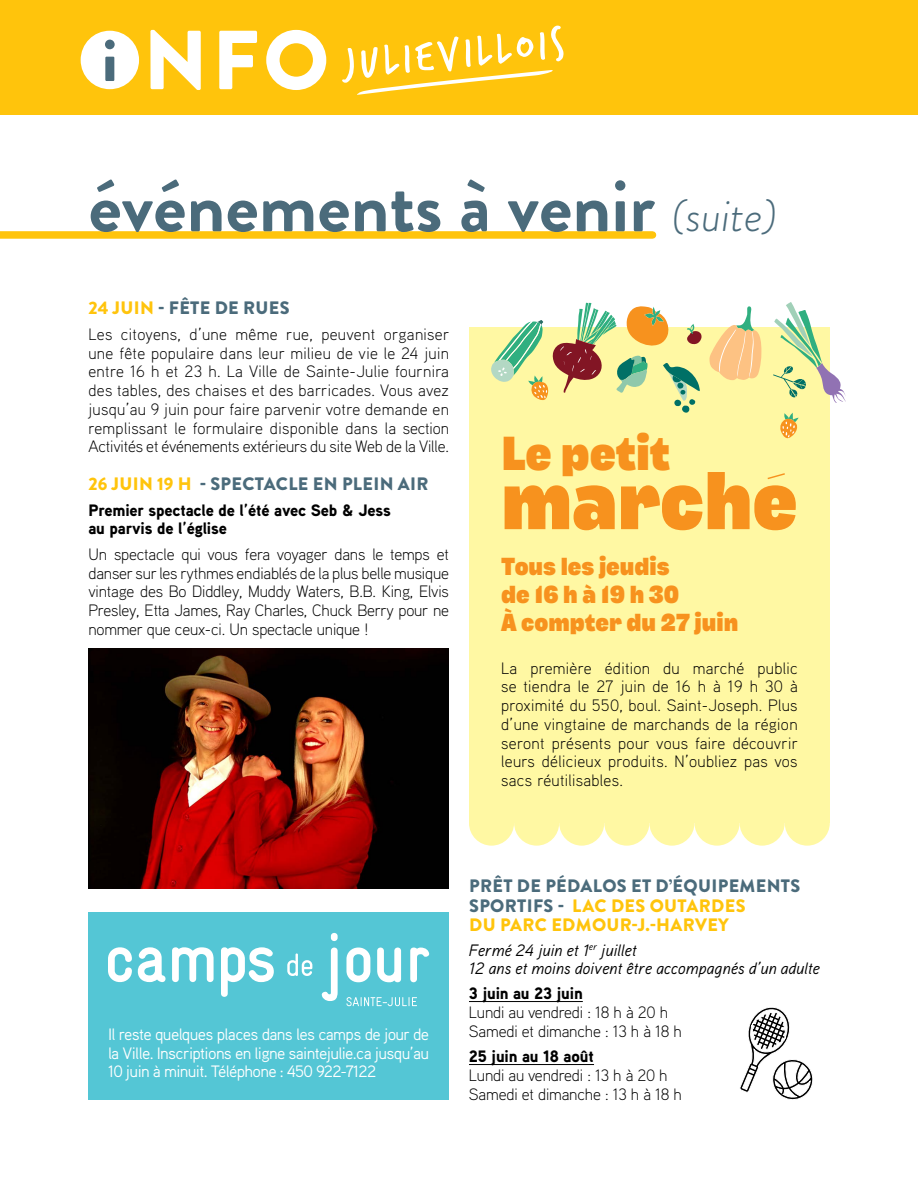
<style>
.page{position:relative;width:918px;height:1188px;background:#fff}
.page>*{position:absolute;margin:0;border:0;box-sizing:border-box;transform-origin:0 0}
.t1{font:900 83.55px "Brandon Grotesque";color:#fff}
.t2{font:76.2px "Triade Upright";color:#f7921e}
.t3{font:700 75px "Brandon Grotesque";color:#4b6b7b}
.t4{font:47.1px "Trash Hand";color:#fff}
.t5{font:44.4px "Triade Upright";color:#f7921e}
.t6{font:22.95px/27.6px "Triade Upright";color:#f7921e}
.t7{font:900 18px/19.5px "Brandon Grotesque";letter-spacing:.02em;color:#4b6b7b}
.t8{font:300 16.5px/18.8px "Aaux Pro";letter-spacing:-.01em;color:#000;text-align:justify}
.t9{font:16.5px/18.8px "Aaux Pro";letter-spacing:-.04em;color:#fff;text-align:justify}
.t10{font:900 16.5px/18.8px "Aaux Pro";letter-spacing:-.01em;color:#000}
.t11{font:italic 16.5px/18px "Aaux Pro";letter-spacing:-.01em;color:#000}
.s1{font-size:60.9px;color:#4b6b7b}
.s2{font-weight:300;font-style:italic;font-size:45px}
.s3{color:#ffc40c}
</style>
<div class="page">
<div style="left:0;top:0;width:918px;height:114px;background:#ffc40c"></div>
<div style="left:81px;top:31px;width:58px;height:58px;background:#fff;border-radius:50%"></div>
<svg style="left:357px;top:70px;width:196px;height:25px"></svg>
<div style="left:0;top:231px;width:653px;height:8px;background:#ffc40c"></div>
<img style="left:88px;top:648px;width:361px;height:241px">
<div style="left:469px;top:328px;width:361px;height:495px;background:#fff8a3"></div>
<div style="left:469px;top:800px;width:45px;height:46px;background:#fff8a3;border-radius:50%"></div>
<div style="left:514px;top:800px;width:45px;height:46px;background:#fff8a3;border-radius:50%"></div>
<div style="left:559px;top:800px;width:45px;height:46px;background:#fff8a3;border-radius:50%"></div>
<div style="left:604px;top:800px;width:45px;height:46px;background:#fff8a3;border-radius:50%"></div>
<div style="left:649px;top:800px;width:46px;height:46px;background:#fff8a3;border-radius:50%"></div>
<div style="left:785px;top:800px;width:45px;height:46px;background:#fff8a3;border-radius:50%"></div>
<div style="left:695px;top:800px;width:45px;height:46px;background:#fff8a3;border-radius:50%"></div>
<div style="left:740px;top:800px;width:45px;height:46px;background:#fff8a3;border-radius:50%"></div>
<svg style="left:773px;top:302px;width:73px;height:101px"></svg>
<svg style="left:709px;top:306px;width:52px;height:74px"></svg>
<svg style="left:780px;top:413px;width:19px;height:26px"></svg>
<svg style="left:491px;top:303px;width:211px;height:110px"></svg>
<div style="left:88px;top:913px;width:361px;height:187px;background:#54c6d5"></div>
<svg style="left:138px;top:947px;width:28px;height:35px"></svg>
<svg style="left:108px;top:947px;width:24px;height:35px"></svg>
<svg style="left:172px;top:947px;width:42px;height:35px"></svg>
<svg style="left:221px;top:947px;width:53px;height:50px"></svg>
<svg style="left:321px;top:948px;width:17px;height:53px"></svg>
<svg style="left:346px;top:948px;width:24px;height:34px"></svg>
<svg style="left:377px;top:948px;width:24px;height:34px"></svg>
<svg style="left:410px;top:948px;width:19px;height:34px"></svg>
<div style="left:331px;top:933px;width:7px;height:8px;background:#fff;border-radius:3px"></div>
<svg style="left:346px;top:997px;width:71px;height:9px"></svg>
<svg style="left:287px;top:953px;width:25px;height:23px"></svg>
<hr style="left:469px;top:1001px;width:114px;height:1px;background:#000">
<hr style="left:469px;top:1064px;width:125px;height:1px;background:#000">
<svg style="left:740px;top:1007px;width:73px;height:93px"></svg>
<h1 class="t1" style="left:102px;top:1px;width:229px"><span class="s1">i</span> NFO</h1>
<h3 class="t4" style="left:343px;top:42px;width:221px;rotate:-6deg">juliEvillois</h3>
<h3 class="t3" style="left:88px;top:153px;width:690px">événements à venir <span class="s2">(suite)</span></h3>
<p class="t7" style="left:88px;top:299px;width:203px"><span class="s3">24 JUIN</span> - FÊTE DE RUES</p>
<p class="t8" style="left:88px;top:324px;width:362px">Les citoyens, d’une même rue, peuvent organiser une fête populaire dans leur milieu de vie le 24 juin entre 16 h et 23 h. La Ville de Sainte-Julie fournira des tables, des chaises et des barricades. Vous avez jusqu’au 9 juin pour faire parvenir votre demande en remplissant le formulaire disponible dans la section Activités et événements extérieurs du site Web de la Ville.</p>
<p class="t7" style="left:88px;top:474px;width:342px"><span class="s3">26 JUIN 19 H</span> - SPECTACLE EN PLEIN AIR</p>
<p class="t10" style="left:88px;top:500px;width:304px">Premier spectacle de l’été avec Seb &amp; Jess au parvis de l’église</p>
<p class="t8" style="left:88px;top:544px;width:362px">Un spectacle qui vous fera voyager dans le temps et danser sur les rythmes endiablés de la plus belle musique vintage des Bo Diddley, Muddy Waters, B.B. King, Elvis Presley, Etta James, Ray Charles, Chuck Berry pour ne nommer que ceux-ci. Un spectacle unique !</p>
<h3 class="t5" style="left:501px;top:416px;width:171px">Le petit</h3>
<h2 class="t2" style="left:501px;top:436px;width:298px">marché</h2>
<h3 class="t6" style="left:501px;top:551px;width:239px">Tous les jeudis<br>de 16 h à 19 h 30<br>À compter du 27 juin</h3>
<p class="t8" style="left:501px;top:658px;width:298px">La première édition du marché public se tiendra le 27 juin de 16 h à 19 h 30 à proximité du 550, boul. Saint-Joseph. Plus d’une vingtaine de marchands de la région seront présents pour vous faire découvrir leurs délicieux produits. N’oubliez pas vos sacs réutilisables.</p>
<p class="t9" style="left:108px;top:1024px;width:323px">Il reste quelques places dans les camps de jour de la Ville. Inscriptions en ligne saintejulie.ca jusqu’au 10 juin à minuit. Téléphone : 450 922-7122</p>
<p class="t7" style="left:469px;top:876px;width:333px">PRÊT DE PÉDALOS ET D’ÉQUIPEMENTS<br>SPORTIFS - <span class="s3">LAC DES OUTARDES<br>DU PARC EDMOUR-J.-HARVEY</span></p>
<p class="t11" style="left:469px;top:941px;width:353px">Fermé 24 juin et 1<sup>er</sup> juillet<br>12 ans et moins doivent être accompagnés d’un adulte</p>
<p class="t10" style="left:469px;top:984px;width:115px">3 juin au 23 juin</p>
<p class="t8" style="left:469px;top:1002px;width:214px">Lundi au vendredi : 18 h à 20 h<br>Samedi et dimanche : 13 h à 18 h</p>
<p class="t10" style="left:469px;top:1047px;width:127px">25 juin au 18 août</p>
<p class="t8" style="left:469px;top:1065px;width:214px">Lundi au vendredi : 13 h à 20 h<br>Samedi et dimanche : 13 h à 18 h</p>
</div>
